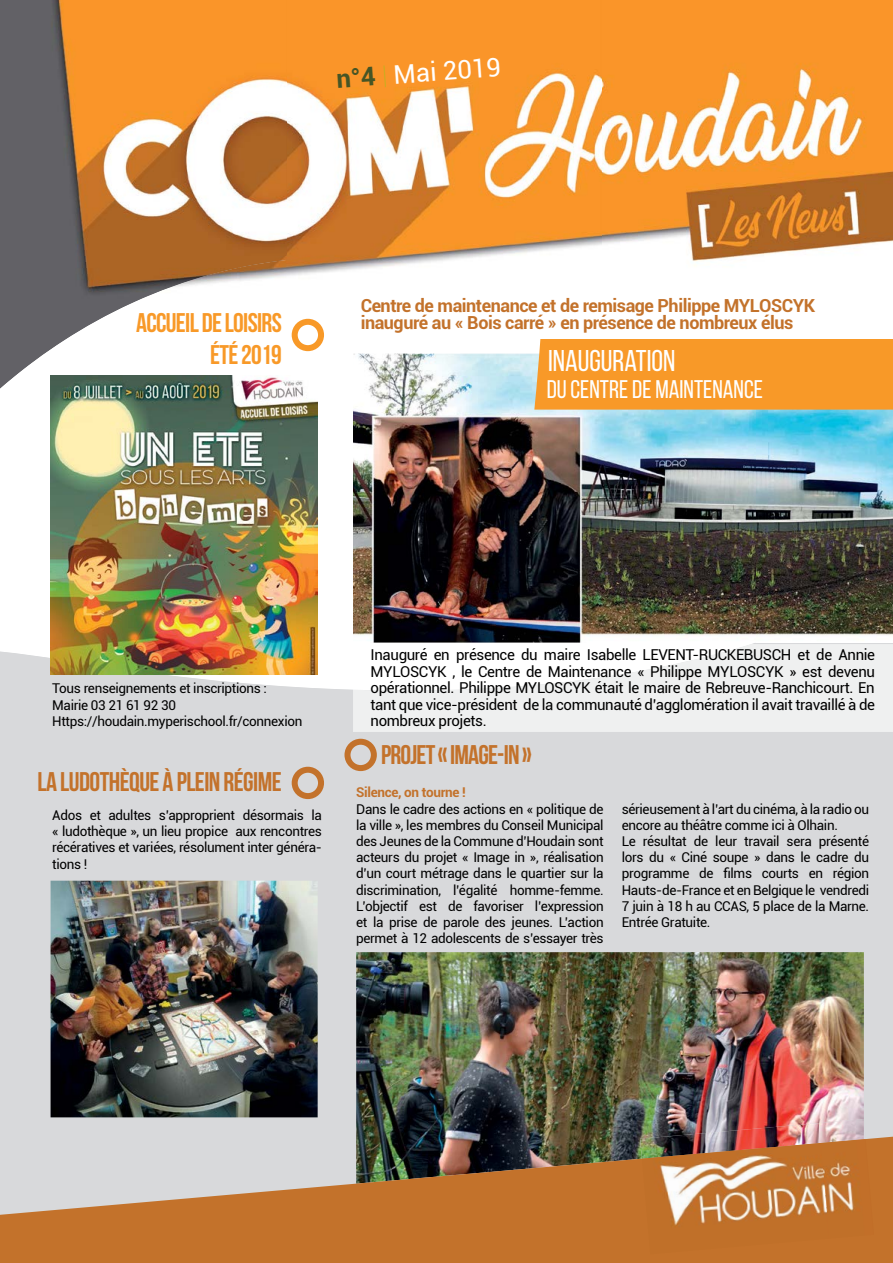
<style>
.page{position:relative;width:893px;height:1263px;background:#fff}
.page>*{position:absolute;margin:0;border:0;box-sizing:border-box;transform-origin:0 0}
.t1{font:30px "Bebas Neue";color:#fff}
.t2{font:700 27px "Bebas Neue";letter-spacing:-.02em;color:#c3722b}
.t3{font:700 27px/32.4px "Bebas Neue";letter-spacing:-.025em;color:#f89928;text-align:right}
.t4{font:25.8px "Roboto";color:#fff}
.t5{font:25.5px "Bebas Neue";color:#fff}
.t6{font:700 18px/16.5px "Roboto";letter-spacing:-.025em;color:#c3722b}
.t7{font:15px/16.5px "Roboto";letter-spacing:-.025em;color:#000;text-align:justify}
.t8{font:13.5px/16.2px "Roboto";letter-spacing:-.025em;color:#000;text-align:justify}
.t9{font:700 13.5px "Roboto";letter-spacing:-.025em;color:#c3722b}
.s1{font-weight:700;color:#465525}
.s2{font-weight:100;color:#b2b91b}
</style>
<div class="page">
<img style="left:0;top:0;width:893px;height:1137px">
<div style="left:534px;top:339px;width:359px;height:71px;background:#f89928"></div>
<img style="left:51px;top:376px;width:267px;height:299px">
<img style="left:51px;top:881px;width:267px;height:236px">
<img style="left:353px;top:644px;width:398px;height:46px">
<div style="left:292px;top:319px;width:32px;height:32px;border:6px solid #f89928;border-radius:50%"></div>
<div style="left:292px;top:767px;width:32px;height:32px;border:6px solid #c3722b;border-radius:50%"></div>
<img style="left:356px;top:952px;width:508px;height:185px">
<svg style="left:0;top:1137px;width:893px;height:126px;background:#b98659"></svg>
<img style="left:864px;top:1119px;width:2px;height:20px">
<img style="left:640px;top:1123px;width:179px;height:36px">
<img style="left:819px;top:1119px;width:45px;height:24px">
<img style="left:642px;top:1143px;width:187px;height:111px">
<img style="left:821px;top:1139px;width:53px;height:99px">
<div style="left:344px;top:739px;width:33px;height:32px;border:6px solid #c3722b;border-radius:50%"></div>
<div style="left:361px;top:299px;width:532px;height:40px;background:#fff"></div>
<svg style="left:99px;top:1237px;width:9px;height:26px"></svg>
<h3 class="t4" style="left:335px;top:60px;width:166px;rotate:-4deg"><span class="s1">n°4</span> <span class="s2">|</span> Mai 2019</h3>
<h2 class="t3" style="left:136px;top:306px;width:147px">ACCUEIL DE LOISIRS<br>ÉTÉ 2019</h2>
<h3 class="t6" style="left:361px;top:297px;width:456px">Centre de maintenance et de remisage Philippe MYLOSCYK inauguré au « Bois carré » en présence de nombreux élus</h3>
<h1 class="t1" style="left:548px;top:344px;width:129px">INAUGURATION</h1>
<h3 class="t5" style="left:547px;top:375px;width:218px">DU CENTRE DE MAINTENANCE</h3>
<p class="t8" style="left:52px;top:680px;width:252px;text-align:left">Tous renseignements et inscriptions :<br>Mairie 03 21 61 92 30<br>Https://houdain.myperischool.fr/connexion</p>
<h2 class="t2" style="left:38px;top:767px;width:246px">LA LUDOTHÈQUE À PLEIN RÉGIME</h2>
<p class="t8" style="left:52px;top:806px;width:271px">Ados et adultes s’approprient désormais la « ludothèque », un lieu propice aux rencontres récératives et variées, résolument inter généra&shy;tions !</p>
<p class="t7" style="left:371px;top:646px;width:506px">Inauguré en présence du maire Isabelle LEVENT-RUCKEBUSCH et de Annie MYLOSCYK , le Centre de Maintenance « Philippe MYLOSCYK » est devenu opérationnel. Philippe MYLOSCYK était le maire de Rebreuve-Ranchicourt. En tant que vice-président de la communauté d’agglomération il avait travaillé à de nombreux projets.</p>
<h2 class="t2" style="left:381px;top:739px;width:152px">PROJET « IMAGE-IN »</h2>
<p class="t9" style="left:356px;top:783px;width:111px">Silence, on tourne !</p>
<p class="t8" style="left:356px;top:800px;width:249px">Dans le cadre des actions en « politique de la ville », les membres du Conseil Municipal des Jeunes de la Commune d’Houdain sont acteurs du projet « Image in », réalisation d’un court métrage dans le quartier sur la discrimination, l’égalité homme-femme.<br>L’objectif est de favoriser l’expression et la prise de parole des jeunes. L’action permet à 12 adolescents de s’essayer très</p>
<p class="t8" style="left:622px;top:800px;width:249px;text-align:left">sérieusement à l’art du cinéma, à la radio ou encore au théâtre comme ici à Olhain.<br>Le résultat de leur travail sera présenté lors du « Ciné soupe » dans le cadre du programme de films courts en région Hauts-de-France et en Belgique le vendredi 7 juin à 18 h au CCAS, 5 place de la Marne.<br>Entrée Gratuite.</p>
</div>
